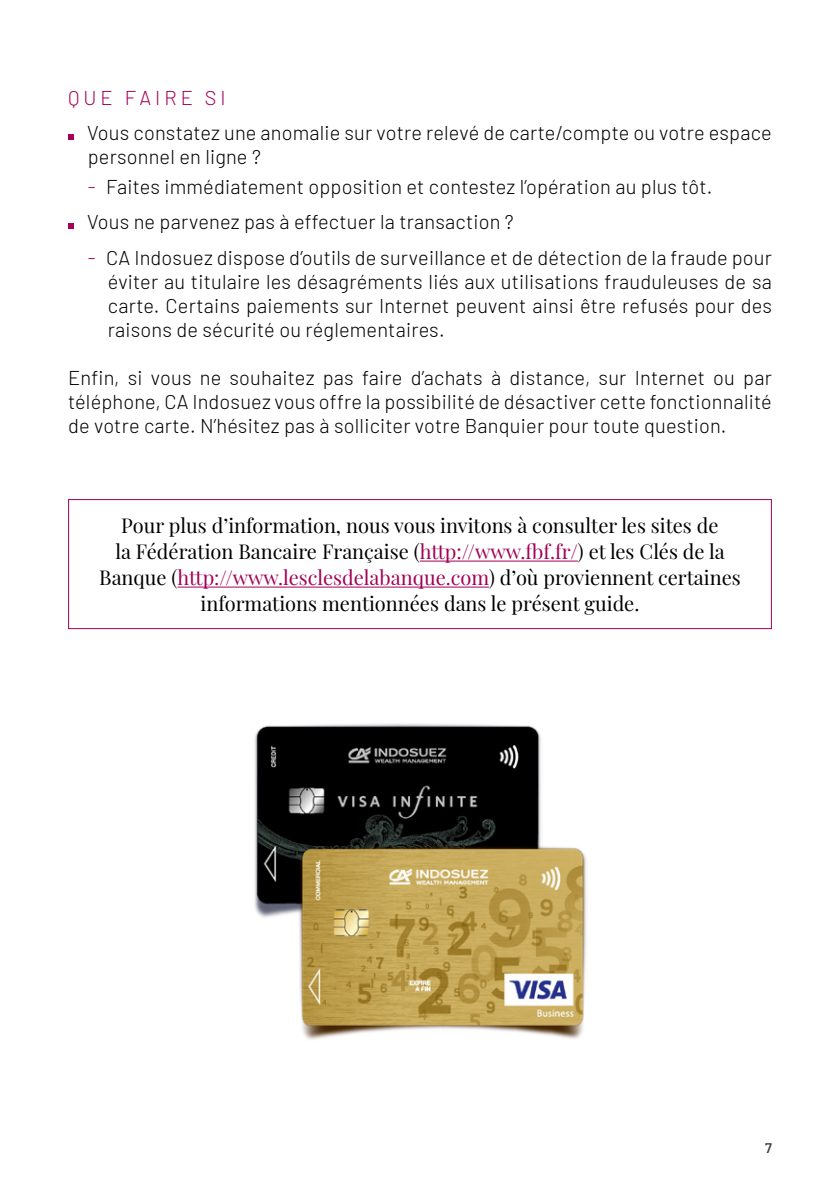
<style>
.page{position:relative;width:840px;height:1191px;background:#fff}
.page>*{position:absolute;margin:0;border:0;box-sizing:border-box;transform-origin:0 0}
.t1{font:300 20px/24px "Barlow";letter-spacing:.01em;color:#000}
.t2{font:20px/26px "Playfair Display";color:#000;text-align:center}
.t3{font:300 20px "Barlow";letter-spacing:.2em;color:#a30156}
.t4{font:600 14px "Barlow";color:#424241}
.s1{color:#a30156}
</style>
<div class="page">
<img style="left:254px;top:723px;width:287px;height:195px">
<img style="left:297px;top:844px;width:290px;height:196px">
<hr style="left:419px;top:561px;width:158px;height:1px;background:#a30156">
<hr style="left:177px;top:587px;width:312px;height:1px;background:#a30156">
<div style="left:68px;top:499px;width:703px;height:130px;border:1px solid #a30156"></div>
<svg style="left:68px;top:134px;width:6px;height:6px"></svg>
<svg style="left:68px;top:223px;width:6px;height:6px"></svg>
<p class="t3" style="left:68px;top:83px;width:159px">QUE FAIRE SI</p>
<p class="t1" style="left:87px;top:120px;width:686px">Vous constatez une anomalie sur votre relevé de carte/compte ou votre espace personnel en ligne ?</p>
<p class="t1" style="left:87px;top:168px;width:626px;line-height:35.4px"><span class="s1">-</span> Faites immédiatement opposition et contestez l’opération au plus tôt.<br>Vous ne parvenez pas à effectuer la transaction ?</p>
<p class="t1" style="left:108px;top:244px;width:665px;text-align:justify;text-indent:-20px"><span class="s1">-</span> CA Indosuez dispose d’outils de surveillance et de détection de la fraude pour éviter au titulaire les désagréments liés aux utilisations frauduleuses de sa carte. Certains paiements sur Internet peuvent ainsi être refusés pour des raisons de sécurité ou réglementaires.</p>
<p class="t1" style="left:68px;top:364px;width:705px;text-align:justify">Enfin, si vous ne souhaitez pas faire d’achats à distance, sur Internet ou par téléphone, CA Indosuez vous offre la possibilité de désactiver cette fonctionnalité de votre carte. N’hésitez pas à solliciter votre Banquier pour toute question.</p>
<p class="t2" style="left:99px;top:511px;width:642px">Pour plus d’information, nous vous invitons à consulter les sites de<br>la Fédération Bancaire Française (<span class="s1">http://www.fbf.fr/</span>) et les Clés de la Banque (<span class="s1">http://www.lesclesdelabanque.com</span>) d’où proviennent certaines informations mentionnées dans le présent guide.</p>
<p class="t4" style="left:764px;top:1137px;width:8px">7</p>
</div>
